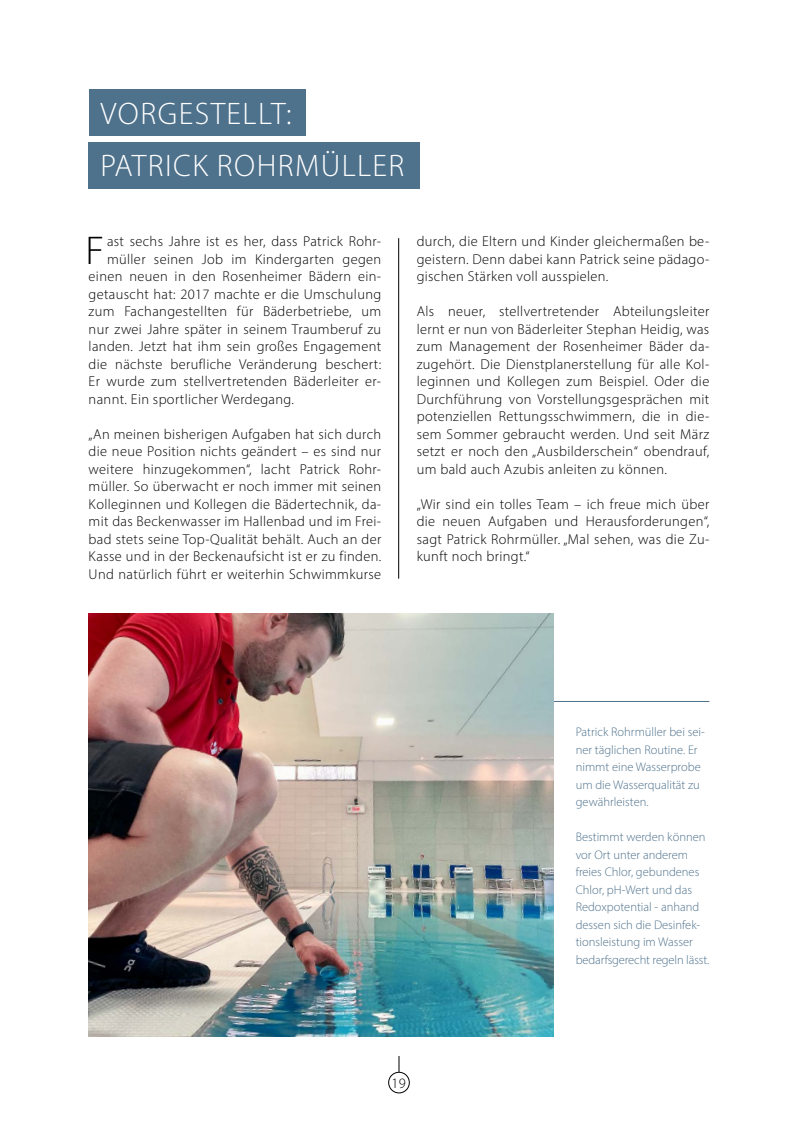
<style>
.page{position:relative;width:798px;height:1134px;background:#fff}
.page>*{position:absolute;margin:0;border:0;box-sizing:border-box;transform-origin:0 0}
.t1{font:300 40.38px "Myriad Pro";color:#000}
.t2{font:300 31.25px/52.5px "Myriad Pro";letter-spacing:.045em;color:#fff}
.t3{font:300 14.38px/17.5px "Myriad Pro";letter-spacing:.025em;color:#000;text-align:justify}
.t4{font:300 12.5px/17.5px "Myriad Pro";color:#4e718c}
</style>
<div class="page">
<hr style="left:544px;top:701px;width:165px;height:1px;background:#4e718c">
<svg style="left:398px;top:1056px;width:1px;height:16px"></svg>
<hr style="left:398px;top:238px;width:1px;height:341px;background:#000">
<div style="left:388px;top:1072px;width:21px;height:21px;border:1px solid #000;border-radius:50%"></div>
<div style="left:89px;top:89px;width:216px;height:47px;background:#4e718c"></div>
<div style="left:89px;top:142px;width:331px;height:46px;background:#4e718c"></div>
<img style="left:89px;top:614px;width:464px;height:422px">
<h2 class="t2" style="left:100px;top:87px;width:305px">VORGESTELLT:<br>PATRICK ROHRMÜLLER</h2>
<h1 class="t1" style="left:85px;top:226px;width:20px">F</h1>
<p class="t3" style="left:107px;top:232px;width:275px">ast sechs Jahre ist es her, dass Patrick Rohr-</p>
<p class="t3" style="left:107px;top:250px;width:275px">müller seinen Job im Kindergarten gegen</p>
<p class="t3" style="left:89px;top:267px;width:294px">einen neuen in den Rosenheimer Bädern ein-</p>
<p class="t3" style="left:89px;top:285px;width:294px">getauscht hat: 2017 machte er die Umschulung</p>
<p class="t3" style="left:89px;top:302px;width:294px">zum Fachangestellten für Bäderbetriebe, um</p>
<p class="t3" style="left:89px;top:320px;width:294px">nur zwei Jahre später in seinem Traumberuf zu</p>
<p class="t3" style="left:89px;top:337px;width:294px">landen. Jetzt hat ihm sein großes Engagement</p>
<p class="t3" style="left:89px;top:355px;width:294px">die nächste berufliche Veränderung beschert:</p>
<p class="t3" style="left:89px;top:372px;width:294px">Er wurde zum stellvertretenden Bäderleiter er-</p>
<p class="t3" style="left:89px;top:390px;width:207px">nannt. Ein sportlicher Werdegang.</p>
<p class="t3" style="left:89px;top:425px;width:294px">„An meinen bisherigen Aufgaben hat sich durch die neue Position nichts geändert – es sind nur weitere hinzugekommen“, lacht Patrick Rohr&shy;müller. So überwacht er noch immer mit seinen Kolleginnen und Kollegen die Bädertechnik, da&shy;mit das Beckenwasser im Hallenbad und im Frei&shy;bad stets seine Top-Qualität behält. Auch an der Kasse und in der Beckenaufsicht ist er zu finden.<br>Und natürlich führt er weiterhin Schwimmkurse</p>
<p class="t3" style="left:416px;top:232px;width:294px">durch, die Eltern und Kinder gleichermaßen be&shy;geistern. Denn dabei kann Patrick seine pädago&shy;gischen Stärken voll ausspielen.</p>
<p class="t3" style="left:416px;top:302px;width:294px">Als neuer, stellvertretender Abteilungsleiter lernt er nun von Bäderleiter Stephan Heidig, was zum Management der Rosenheimer Bäder da&shy;zugehört. Die Dienstplanerstellung für alle Kol&shy;leginnen und Kollegen zum Beispiel. Oder die Durchführung von Vorstellungsgesprächen mit potenziellen Rettungsschwimmern, die in die&shy;sem Sommer gebraucht werden. Und seit März setzt er noch den „Ausbilderschein“ obendrauf, um bald auch Azubis anleiten zu können.</p>
<p class="t3" style="left:416px;top:495px;width:294px">„Wir sind ein tolles Team – ich freue mich über die neuen Aufgaben und Herausforderungen“, sagt Patrick Rohrmüller. „Mal sehen, was die Zu&shy;kunft noch bringt.“</p>
<p class="t3" style="left:391px;top:1074px;width:16px">19</p>
<p class="t4" style="left:575px;top:723px;width:130px">Patrick Rohrmüller bei sei&shy;ner täglichen Routine. Er nimmt eine Wasserprobe um die Wasserqualität zu gewährleisten.</p>
<p class="t4" style="left:575px;top:828px;width:135px">Bestimmt werden können vor Ort unter anderem freies Chlor, gebundenes<br>Chlor, pH-Wert und das<br>Redoxpotential - anhand dessen sich die Desinfek&shy;tionsleistung im Wasser bedarfsgerecht regeln lässt.</p>
</div>
